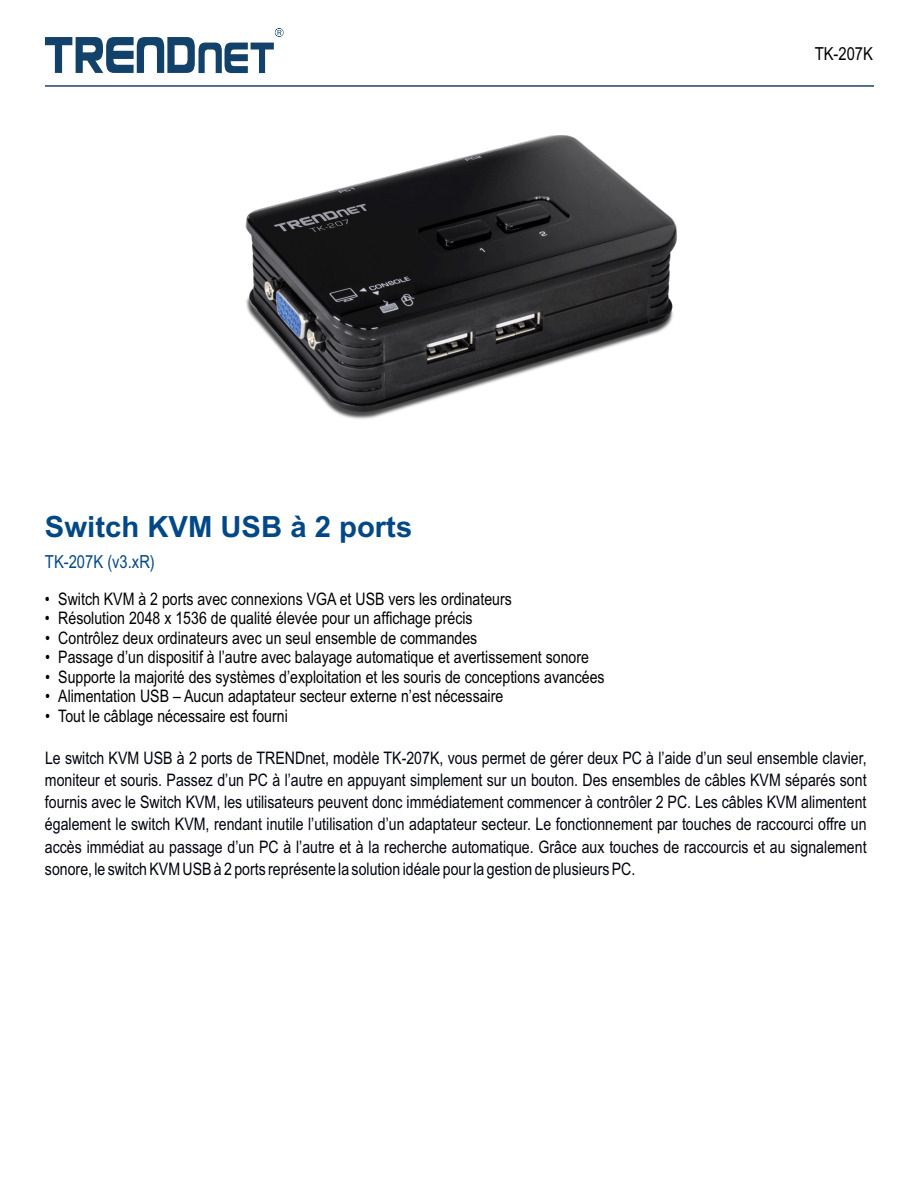
<style>
.page{position:relative;width:918px;height:1188px;background:#fff}
.page>*{position:absolute;margin:0;border:0;box-sizing:border-box;transform-origin:0 0}
.t1{font:700 29.25px "Arial";color:#034886}
.t2{font:18px "Arial Narrow";color:#034886}
.t3{font:18px "Arial Narrow";color:#000}
.t4{font:17.25px/22.2px "Arial Narrow";color:#00030e;text-align:justify}
.t5{font:17.25px "Arial Narrow";color:#000}
</style>
<div class="page">
<svg style="left:45px;top:28px;width:239px;height:45px"></svg>
<hr style="left:45px;top:85px;width:829px;height:2px;background:#32537d">
<img style="left:245px;top:136px;width:432px;height:283px">
<p class="t3" style="left:815px;top:47px;width:60px">TK-207K</p>
<h1 class="t1" style="left:45px;top:516px;width:369px">Switch KVM USB à 2 ports</h1>
<p class="t2" style="left:45px;top:555px;width:111px">TK-207K (v3.xR)</p>
<p class="t5" style="left:45px;top:592px;width:468px">• Switch KVM à 2 ports avec connexions VGA et USB vers les ordinateurs</p>
<p class="t5" style="left:45px;top:612px;width:429px">• Résolution 2048 x 1536 de qualité élevée pour un affichage précis</p>
<p class="t5" style="left:45px;top:631px;width:434px">• Contrôlez deux ordinateurs avec un seul ensemble de commandes</p>
<p class="t5" style="left:45px;top:651px;width:546px">• Passage d’un dispositif à l’autre avec balayage automatique et avertissement sonore</p>
<p class="t5" style="left:45px;top:670px;width:561px">• Supporte la majorité des systèmes d’exploitation et les souris de conceptions avancées</p>
<p class="t5" style="left:45px;top:690px;width:460px">• Alimentation USB – Aucun adaptateur secteur externe n’est nécessaire</p>
<p class="t5" style="left:45px;top:709px;width:244px">• Tout le câblage nécessaire est fourni</p>
<p class="t4" style="left:45px;top:748px;width:823px">Le switch KVM USB à 2 ports de TRENDnet, modèle TK-207K, vous permet de gérer deux PC à l’aide d’un seul ensemble clavier, moniteur et souris. Passez d’un PC à l’autre en appuyant simplement sur un bouton. Des ensembles de câbles KVM séparés sont fournis avec le Switch KVM, les utilisateurs peuvent donc immédiatement commencer à contrôler 2 PC. Les câbles KVM alimentent également le switch KVM, rendant inutile l’utilisation d’un adaptateur secteur. Le fonctionnement par touches de raccourci offre un accès immédiat au passage d’un PC à l’autre et à la recherche automatique. Grâce aux touches de raccourcis et au signalement sonore, le switch KVM USB à 2 ports représente la solution idéale pour la gestion de plusieurs PC.</p>
</div>
